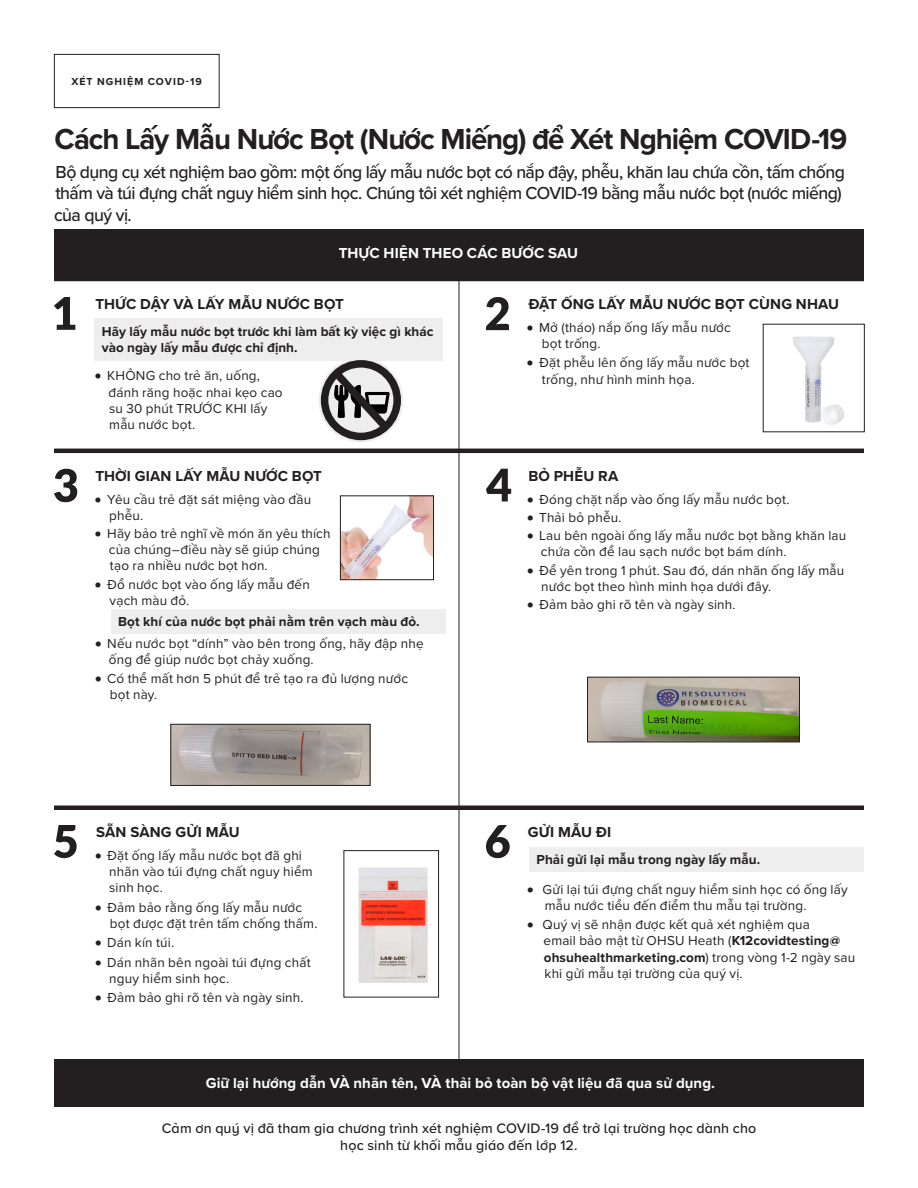
<style>
.page{position:relative;width:918px;height:1188px;background:#fff}
.page>*{position:absolute;margin:0;border:0;box-sizing:border-box;transform-origin:0 0}
.t1{font:700 30px "Proxima Nova";letter-spacing:-.035em;color:#231f20}
.t2{font:500 18px/21.6px "Proxima Nova";letter-spacing:-.03em;color:#231f20}
.t3{font:700 15px "Proxima Nova";letter-spacing:.01em;color:#231f20}
.t4{font:700 15px "Proxima Nova";letter-spacing:.005em;color:#fff}
.t5{font:500 14.25px/17.1px "Proxima Nova A";letter-spacing:.01em;color:#231f20;text-align:center}
.t6{font:13.5px/16.2px "Proxima Nova";letter-spacing:.01em;color:#231f20}
.t7{font:700 13.5px/16.2px "Proxima Nova";color:#231f20}
.t8{font:700 10.5px "Proxima Nova";letter-spacing:.1em;color:#231f20}
.s1{font-family:"Lato"}
.s2{font-weight:700}
</style>
<div class="page">
<div style="left:54px;top:1059px;width:810px;height:48px;background:#231f20"></div>
<div style="left:54px;top:230px;width:810px;height:47px;background:#231f20"></div>
<svg style="left:54px;top:54px;width:166px;height:54px"></svg>
<hr style="left:54px;top:277px;width:810px;height:4px;background:#231f20">
<hr style="left:54px;top:449px;width:810px;height:4px;background:#231f20">
<hr style="left:54px;top:806px;width:810px;height:4px;background:#231f20">
<img style="left:173px;top:726px;width:195px;height:58px">
<div style="left:171px;top:724px;width:199px;height:62px;border:1px solid #231f20"></div>
<img style="left:589px;top:679px;width:209px;height:61px">
<div style="left:587px;top:677px;width:213px;height:65px;border:1px solid #231f20"></div>
<img style="left:358px;top:867px;width:70px;height:116px">
<div style="left:344px;top:850px;width:95px;height:147px;border:1px solid #231f20"></div>
<svg style="left:486px;top:825px;width:24px;height:33px"></svg>
<svg style="left:54px;top:825px;width:23px;height:33px"></svg>
<svg style="left:486px;top:469px;width:25px;height:32px"></svg>
<svg style="left:54px;top:469px;width:23px;height:33px"></svg>
<svg style="left:486px;top:297px;width:23px;height:33px"></svg>
<svg style="left:54px;top:297px;width:21px;height:33px"></svg>
<hr style="left:459px;top:280px;width:1px;height:782px;background:#231f20">
<img style="left:792px;top:336px;width:52px;height:89px">
<img style="left:342px;top:498px;width:90px;height:80px">
<div style="left:340px;top:496px;width:94px;height:84px;border:1px solid #231f20"></div>
<div style="left:94px;top:318px;width:349px;height:43px;background:#eee"></div>
<div style="left:529px;top:848px;width:335px;height:24px;background:#eee"></div>
<div style="left:111px;top:609px;width:335px;height:25px;background:#eee"></div>
<svg style="left:319px;top:358px;width:84px;height:84px"></svg>
<div style="left:321px;top:360px;width:80px;height:80px;border:8px solid #231f20;border-radius:50%"></div>
<svg style="left:324px;top:358px;width:74px;height:81px"></svg>
<p class="t8" style="left:71px;top:73px;width:132px">XÉT NGHIỆM COVID-19</p>
<p class="t1" style="left:55px;top:117px;width:794px">Cách Lấy Mẫu Nước Bọt (Nước Miếng) để Xét Nghiệm COVID-19</p>
<p class="t2" style="left:54px;top:160px;width:792px">Bộ dụng cụ xét nghiệm bao gồm: một ống lấy mẫu nước bọt có nắp đậy, phễu, khăn lau chứa cồn, tấm chống thấm và túi đựng chất nguy hiểm sinh học. Chúng tôi xét nghiệm COVID-19 bằng mẫu nước bọt (nước miếng) của quý vị.</p>
<p class="t4" style="left:339px;top:242px;width:241px">THỰC HIỆN THEO CÁC BƯỚC SAU</p>
<p class="t3" style="left:95px;top:293px;width:250px">THỨC DẬY VÀ LẤY MẪU NƯỚC BỌT</p>
<p class="t7" style="left:102px;top:323px;width:333px">Hãy lấy mẫu nước bọt trước khi làm bất kỳ việc gì khác vào ngày lấy mẫu được chỉ định.</p>
<p class="t6" style="left:109px;top:367px;width:176px;text-indent:-14px"><span class="s1">•</span> KHÔNG cho trẻ ăn, uống, đánh răng hoặc nhai kẹo cao su 30 phút TRƯỚC KHI lấy mẫu nước bọt.</p>
<p class="t3" style="left:95px;top:464px;width:228px">THỜI GIAN LẤY MẪU NƯỚC BỌT</p>
<p class="t6" style="left:109px;top:490px;width:203px;text-indent:-15px"><span class="s1">•</span> Yêu cầu trẻ đặt sát miệng vào đầu phễu.</p>
<p class="t6" style="left:109px;top:525px;width:223px;text-indent:-15px"><span class="s1">•</span> Hãy bảo trẻ nghĩ về món ăn yêu thích của chúng–điều này sẽ giúp chúng tạo ra nhiều nước bọt hơn.</p>
<p class="t6" style="left:110px;top:576px;width:202px;text-indent:-15px"><span class="s1">•</span> Đổ nước bọt vào ống lấy mẫu đến vạch màu đỏ.</p>
<p class="t6" style="left:109px;top:635px;width:316px;text-indent:-15px"><span class="s1">•</span> Nếu nước bọt “dính” vào bên trong ống, hãy đập nhẹ ống để giúp nước bọt chảy xuống.</p>
<p class="t6" style="left:110px;top:670px;width:300px;text-indent:-16px"><span class="s1">•</span> Có thể mất hơn 5 phút để trẻ tạo ra đủ lượng nước bọt này.</p>
<p class="t7" style="left:118px;top:613px;width:303px">Bọt khí của nước bọt phải nằm trên vạch màu đỏ.</p>
<p class="t3" style="left:96px;top:821px;width:145px">SẴN SÀNG GỬI MẪU</p>
<p class="t6" style="left:109px;top:847px;width:205px;text-indent:-15px"><span class="s1">•</span> Đặt ống lấy mẫu nước bọt đã ghi nhãn vào túi đựng chất nguy hiểm sinh học.</p>
<p class="t6" style="left:110px;top:898px;width:209px;text-indent:-16px"><span class="s1">•</span> Đảm bảo rằng ống lấy mẫu nước bọt được đặt trên tấm chống thấm.</p>
<p class="t6" style="left:94px;top:934px;width:81px"><span class="s1">•</span> Dán kín túi.</p>
<p class="t6" style="left:109px;top:954px;width:203px;text-indent:-15px"><span class="s1">•</span> Dán nhãn bên ngoài túi đựng chất nguy hiểm sinh học.</p>
<p class="t6" style="left:94px;top:989px;width:211px"><span class="s1">•</span> Đảm bảo ghi rõ tên và ngày sinh.</p>
<p class="t3" style="left:528px;top:293px;width:312px">ĐẶT ỐNG LẤY MẪU NƯỚC BỌT CÙNG NHAU</p>
<p class="t6" style="left:542px;top:319px;width:190px;text-indent:-16px"><span class="s1">•</span> Mở (tháo) nắp ống lấy mẫu nước bọt trống.</p>
<p class="t6" style="left:542px;top:354px;width:209px;text-indent:-16px"><span class="s1">•</span> Đặt phễu lên ống lấy mẫu nước bọt trống, như hình minh họa.</p>
<p class="t3" style="left:529px;top:464px;width:91px">BỎ PHỄU RA</p>
<p class="t6" style="left:526px;top:490px;width:265px"><span class="s1">•</span> Đóng chặt nắp vào ống lấy mẫu nước bọt.</p>
<p class="t6" style="left:526px;top:509px;width:97px"><span class="s1">•</span> Thải bỏ phễu.</p>
<p class="t6" style="left:541px;top:527px;width:307px;text-indent:-15px"><span class="s1">•</span> Lau bên ngoài ống lấy mẫu nước bọt bằng khăn lau chứa cồn để lau sạch nước bọt bám dính.</p>
<p class="t6" style="left:541px;top:562px;width:304px;text-indent:-15px"><span class="s1">•</span> Để yên trong 1 phút. Sau đó, dán nhãn ống lấy mẫu nước bọt theo hình minh họa dưới đây.</p>
<p class="t6" style="left:526px;top:596px;width:211px"><span class="s1">•</span> Đảm bảo ghi rõ tên và ngày sinh.</p>
<p class="t3" style="left:528px;top:821px;width:85px">GỬI MẪU ĐI</p>
<p class="t7" style="left:537px;top:852px;width:225px">Phải gửi lại mẫu trong ngày lấy mẫu.</p>
<p class="t6" style="left:545px;top:880px;width:304px;text-indent:-18px"><span class="s1">•</span> Gửi lại túi đựng chất nguy hiểm sinh học có ống lấy mẫu nước tiểu đến điểm thu mẫu tại trường.</p>
<p class="t6" style="left:544px;top:916px;width:313px;text-indent:-17px"><span class="s1">•</span> Quý vị sẽ nhận được kết quả xét nghiệm qua<br>email bảo mật từ OHSU Heath (<span class="s2">K12covidtesting@ ohsuhealthmarketing.com</span>) trong vòng 1-2 ngày sau khi gửi mẫu tại trường của quý vị.</p>
<p class="t4" style="left:206px;top:1072px;width:511px">Giữ lại hướng dẫn VÀ nhãn tên, VÀ thải bỏ toàn bộ vật liệu đã qua sử dụng.</p>
<p class="t5" style="left:162px;top:1119px;width:596px">Cảm ơn quý vị đã tham gia chương trình xét nghiệm COVID-19 để trở lại trường học dành cho học sinh từ khối mẫu giáo đến lớp 12.</p>
</div>
